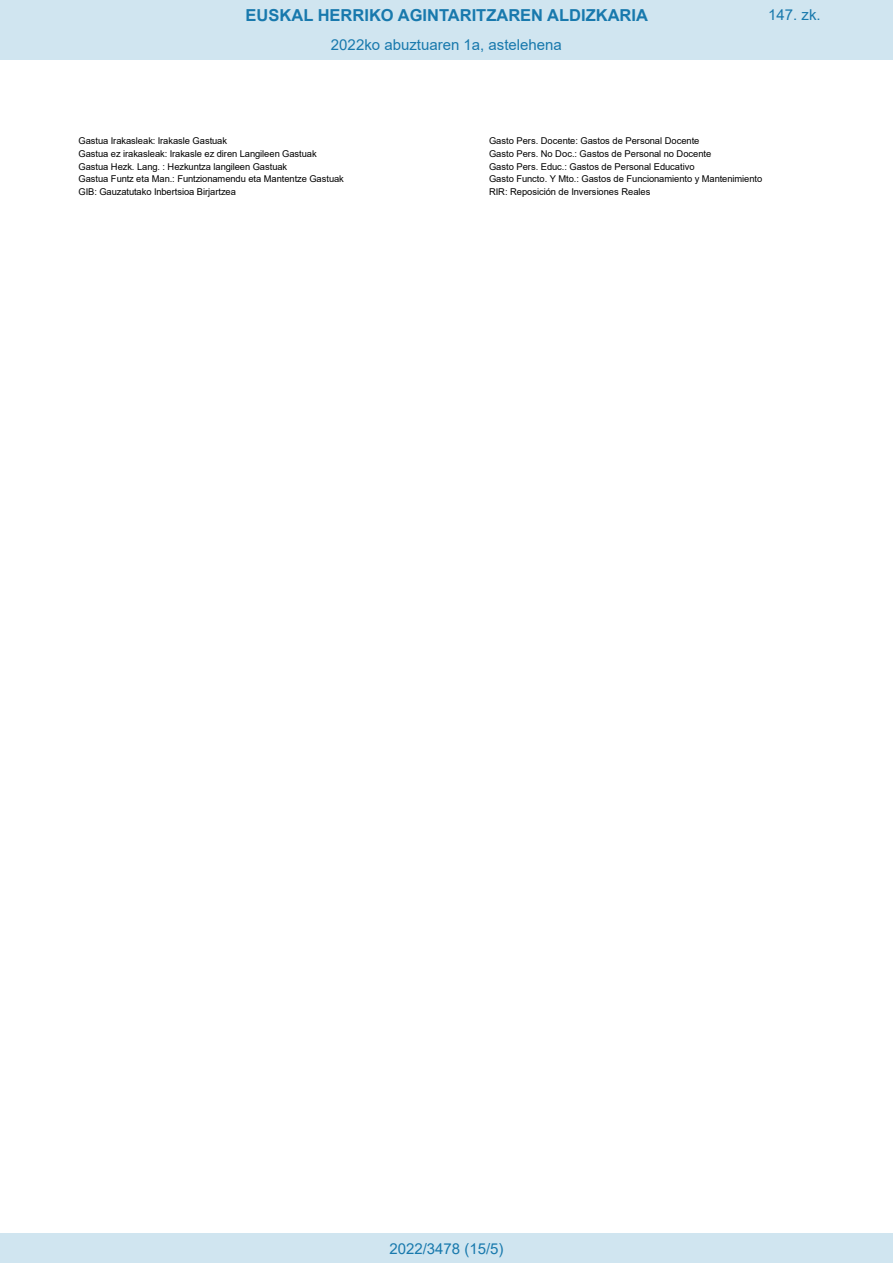
<style>
.page{position:relative;width:893px;height:1263px;background:#fff}
.page>*{position:absolute;margin:0;border:0;box-sizing:border-box;transform-origin:0 0}
.t1{font:700 16.5px "Arial";color:#1879ad}
.Paginacion_Centro{font:15px "Arial";color:#1879ad}
.t2{font:9.3px "Arial";letter-spacing:-.005em;color:#000}
</style>
<div class="page">
<div style="left:0;top:0;width:893px;height:60px;background:#d0e5f0"></div>
<div style="left:0;top:1233px;width:893px;height:30px;background:#d0e5f0"></div>
<h1 class="t1" style="left:246px;top:3px;width:404px">EUSKAL HERRIKO AGINTARITZAREN ALDIZKARIA</h1>
<h2 class="Paginacion_Centro" style="left:768px;top:5px;width:54px">147. zk.</h2>
<h2 class="Paginacion_Centro" style="left:331px;top:35px;width:232px">2022ko abuztuaren 1a, astelehena</h2>
<p class="t2" style="left:79px;top:135px;width:150px">Gastua Irakasleak: Irakasle Gastuak</p>
<p class="t2" style="left:489px;top:135px;width:212px">Gasto Pers. Docente: Gastos de Personal Docente</p>
<p class="t2" style="left:79px;top:147px;width:240px">Gastua ez irakasleak: Irakasle ez diren Langileen Gastuak</p>
<p class="t2" style="left:489px;top:147px;width:224px">Gasto Pers. No Doc.: Gastos de Personal no Docente</p>
<p class="t2" style="left:79px;top:160px;width:210px">Gastua Hezk. Lang. : Hezkuntza langileen Gastuak</p>
<p class="t2" style="left:489px;top:160px;width:207px">Gasto Pers. Educ.: Gastos de Personal Educativo</p>
<p class="t2" style="left:79px;top:172px;width:267px">Gastua Funtz eta Man.: Funtzionamendu eta Mantentze Gastuak</p>
<p class="t2" style="left:489px;top:172px;width:275px">Gasto Functo. Y Mto.: Gastos de Funcionamiento y Mantenimiento</p>
<p class="t2" style="left:79px;top:185px;width:159px">GIB: Gauzatutako Inbertsioa Birjartzea</p>
<p class="t2" style="left:489px;top:185px;width:163px">RIR: Reposición de Inversiones Reales</p>
<p class="Paginacion_Centro" style="left:389px;top:1238px;width:116px">2022/3478 (15/5)</p>
</div>
